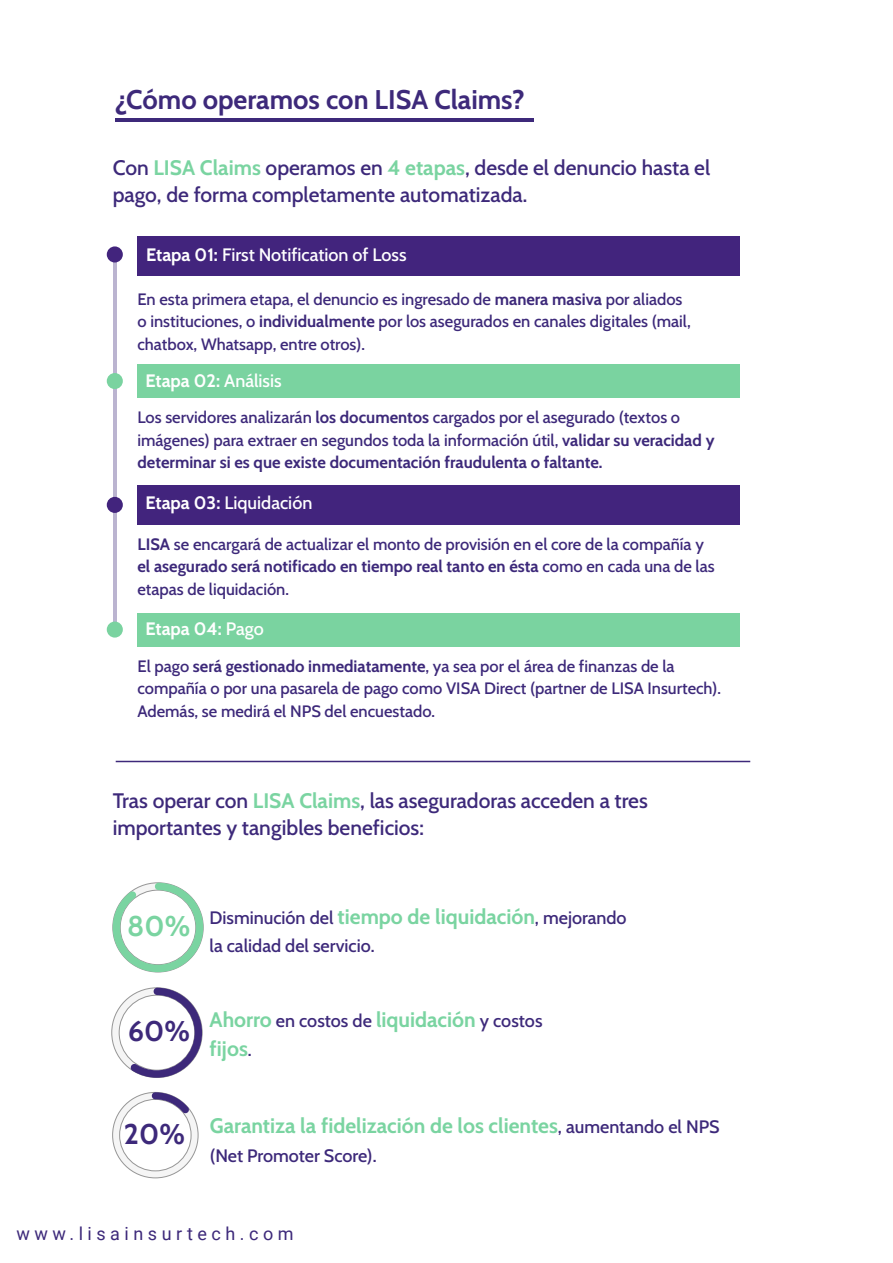
<style>
.page{position:relative;width:893px;height:1263px;background:#fff}
.page>*{position:absolute;margin:0;border:0;box-sizing:border-box;transform-origin:0 0}
.t1{font:28.5px "Cabin";color:#3d297a}
.t2{font:28.5px "Cabin";color:#7ad4a1}
.t3{font:27px "Cabin";color:#3d297a}
.t4{font:21px/27px "Cabin";color:#3d297a}
.t5{font:21px/28.5px "Cabin";color:#7ad4a1}
.t6{font:18px/28.5px "Cabin";color:#3d297a}
.t7{font:18px "Cabin";color:#fff}
.t8{font:18px "Roboto";letter-spacing:.25em;color:#3d297a}
.t9{font:16.5px/22.5px "Cabin";color:#3d297a}
.s1{color:#7ad4a1}
.s2{font-size:21px;color:#7ad4a1}
.s3{font-size:18px;color:#3d297a}
</style>
<div class="page">
<hr style="left:113px;top:257px;width:3px;height:373px;background:#3e297b">
<hr style="left:116px;top:761px;width:634px;height:1px;background:#3d297a">
<hr style="left:115px;top:118px;width:418px;height:4px;background:#3d297a">
<div style="left:137px;top:236px;width:603px;height:40px;background:#42247d"></div>
<div style="left:137px;top:485px;width:603px;height:40px;background:#42247d"></div>
<div style="left:137px;top:364px;width:603px;height:34px;background:#7ad3a0"></div>
<div style="left:137px;top:613px;width:603px;height:33px;background:#7ad3a0"></div>
<div style="left:107px;top:246px;width:16px;height:16px;background:#42247d;border-radius:50%"></div>
<div style="left:107px;top:373px;width:16px;height:16px;background:#7ad3a0;border-radius:50%"></div>
<div style="left:107px;top:497px;width:16px;height:16px;background:#42247d;border-radius:50%"></div>
<div style="left:107px;top:621px;width:16px;height:17px;background:#7ad3a0;border-radius:50%"></div>
<svg style="left:111px;top:987px;width:92px;height:91px"></svg>
<svg style="left:112px;top:1092px;width:86px;height:86px"></svg>
<svg style="left:112px;top:882px;width:92px;height:90px"></svg>
<h2 class="t3" style="left:115px;top:78px;width:411px">¿Cómo operamos con LISA Claims?</h2>
<p class="t4" style="left:113px;top:153px;width:599px">Con <span class="s1">LISA Claims</span> operamos en <span class="s1">4 etapas</span>, desde el denuncio hasta el pago, de forma completamente automatizada.</p>
<p class="t7" style="left:146px;top:240px;width:262px">Etapa 01: First Notification of Loss</p>
<p class="t9" style="left:137px;top:286px;width:555px">En esta primera etapa, el denuncio es ingresado de manera masiva por aliados o instituciones, o individualmente por los asegurados en canales digitales (mail, chatbox, Whatsapp, entre otros).</p>
<p class="t7" style="left:145px;top:366px;width:138px">Etapa 02: Análisis</p>
<p class="t9" style="left:137px;top:405px;width:579px">Los servidores analizarán los documentos cargados por el asegurado (textos o imágenes) para extraer en segundos toda la información útil, validar su veracidad y determinar si es que existe documentación fraudulenta o faltante.</p>
<p class="t7" style="left:145px;top:489px;width:168px">Etapa 03: Liquidación</p>
<p class="t9" style="left:137px;top:531px;width:579px">LISA se encargará de actualizar el monto de provisión en el core de la compañía y el asegurado será notificado en tiempo real tanto en ésta como en cada una de las etapas de liquidación.</p>
<p class="t7" style="left:145px;top:615px;width:120px">Etapa 04: Pago</p>
<p class="t9" style="left:137px;top:654px;width:585px">El pago será gestionado inmediatamente, ya sea por el área de finanzas de la compañía o por una pasarela de pago como VISA Direct (partner de LISA Insurtech).<br>Además, se medirá el NPS del encuestado.</p>
<p class="t4" style="left:113px;top:785px;width:537px">Tras operar con <span class="s1">LISA Claims</span>, las aseguradoras acceden a tres importantes y tangibles beneficios:</p>
<h1 class="t2" style="left:127px;top:903px;width:65px">80%</h1>
<p class="t6" style="left:210px;top:902px;width:419px">Disminución del <span class="s2">tiempo de liquidación</span>, mejorando la calidad del servicio.</p>
<h1 class="t1" style="left:128px;top:1008px;width:64px">60%</h1>
<p class="t5" style="left:210px;top:1004px;width:334px">Ahorro <span class="s3">en costos de</span> liquidación <span class="s3">y costos </span>fijos<span class="s3">.</span></p>
<h1 class="t1" style="left:124px;top:1111px;width:63px">20%</h1>
<p class="t5" style="left:210px;top:1110px;width:511px">Garantiza la fidelización de los clientes<span class="s3">, aumentando el NPS</span></p>
<p class="t6" style="left:210px;top:1140px;width:168px">(Net Promoter Score).</p>
<p class="t8" style="left:17px;top:1221px;width:279px">www.lisainsurtech.com</p>
</div>
